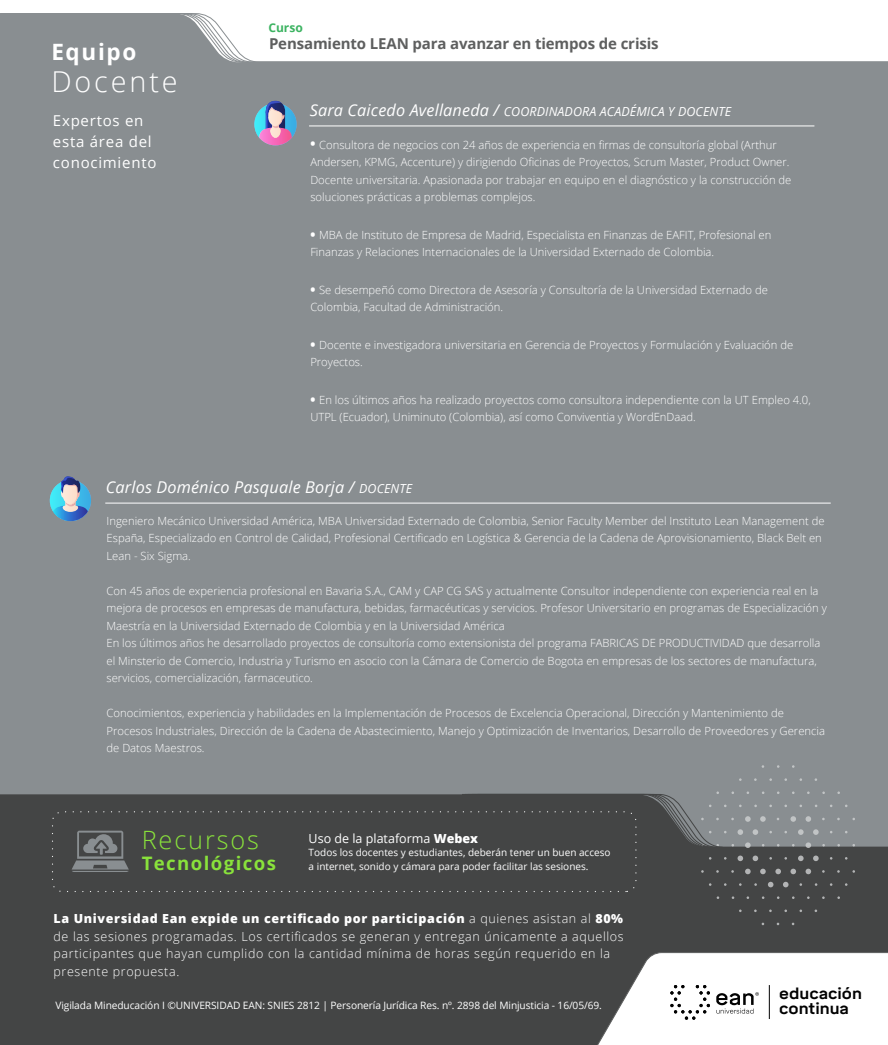
<style>
.page{position:relative;width:888px;height:1045px;background:#fff}
.page>*{position:absolute;margin:0;border:0;box-sizing:border-box;transform-origin:0 0}
.t1{font:300 28.75px "Open Sans";letter-spacing:.1em;color:#fff}
.t2{font:300 25.25px "Open Sans";letter-spacing:.075em;color:#89e23b}
.t3{font:700 22.5px "Open Sans";letter-spacing:.075em;color:#fff}
.t4{font:700 18.62px "Open Sans";letter-spacing:.075em;color:#89e23b}
.t5{font:italic 16.25px "Open Sans";letter-spacing:.01em;color:#fff}
.t6{font:700 15.75px/15.5px "Mikro";color:#010101}
.t7{font:700 15px "Open Sans";letter-spacing:-.01em;color:#5e5f5f}
.t8{font:15px/21.2px "Open Sans";letter-spacing:.05em;color:#fff}
.t9{font:300 12.5px/17.5px "Open Sans";letter-spacing:.05em;color:#fff}
.t10{font:italic 12.5px "Open Sans";letter-spacing:.01em;color:#fff}
.t11{font:12.5px "Open Sans";color:#fff}
.t12{font:700 12px "Open Sans";color:#3cb361}
.t13{font:300 11.25px/17.5px "Open Sans";color:#fff}
.t14{font:10.12px "Open Sans";letter-spacing:-.01em;color:#fff}
.t15{font:10px/13.8px "Open Sans";color:#fff}
.s1{font-size:16.25px}
.s2{font-weight:800;font-size:12.5px}
.s3{font-size:12.5px}
.s4{font-weight:800}
</style>
<div class="page">
<div style="left:0;top:63px;width:887px;height:731px;background:#898e91"></div>
<div style="left:0;top:794px;width:887px;height:251px;background:#444545"></div>
<svg style="left:737px;top:855px;width:5px;height:6px"></svg>
<svg style="left:752px;top:855px;width:5px;height:6px"></svg>
<svg style="left:744px;top:869px;width:6px;height:5px"></svg>
<svg style="left:759px;top:869px;width:6px;height:5px"></svg>
<svg style="left:775px;top:869px;width:5px;height:5px"></svg>
<svg style="left:767px;top:882px;width:6px;height:5px"></svg>
<svg style="left:782px;top:882px;width:6px;height:5px"></svg>
<svg style="left:790px;top:869px;width:5px;height:5px"></svg>
<svg style="left:805px;top:869px;width:5px;height:5px"></svg>
<svg style="left:797px;top:855px;width:6px;height:6px"></svg>
<svg style="left:812px;top:855px;width:6px;height:6px"></svg>
<hr style="left:105px;top:503px;width:725px;height:1px;background:#fff">
<svg style="left:50px;top:476px;width:41px;height:45px;background:#72a4c1"></svg>
<svg style="left:3px;top:13px;width:884px;height:50px"></svg>
<svg style="left:461px;top:791px;width:393px;height:57px;background:#656869"></svg>
<svg style="left:575px;top:952px;width:312px;height:93px"></svg>
<hr style="left:768px;top:985px;width:1px;height:34px;background:#010101">
<hr style="left:309px;top:126px;width:505px;height:1px;background:#fff">
<div style="left:52px;top:811px;width:584px;height:81px;border:1px dashed #f1f2f2;border-radius:10px"></div>
<svg style="left:71px;top:831px;width:58px;height:41px;background:#656869"></svg>
<svg style="left:254px;top:101px;width:42px;height:44px;background:#8f97ba"></svg>
<h3 class="t3" style="left:51px;top:36px;width:87px">Equipo</h3>
<h1 class="t1" style="left:51px;top:62px;width:128px">Docente</h1>
<h3 class="t8" style="left:53px;top:109px;width:105px">Expertos en esta área del conocimiento</h3>
<p class="t12" style="left:268px;top:19px;width:36px">Curso</p>
<h3 class="t7" style="left:269px;top:33px;width:391px">Pensamiento LEAN para avanzar en tiempos de crisis</h3>
<p class="t10" style="left:309px;top:102px;width:423px"><span class="s1">Sara Caicedo Avellaneda /</span> COORDINADORA ACADÉMICA Y DOCENTE</p>
<p class="t13" style="left:310px;top:135px;width:482px"><span class="s2">•</span> Consultora de negocios con 24 años de experiencia en firmas de consultoría global (Arthur Andersen, KPMG, Accenture) y dirigiendo Oficinas de Proyectos, Scrum Master, Product Owner.<br>Docente universitaria. Apasionada por trabajar en equipo en el diagnóstico y la construcción de soluciones prácticas a problemas complejos.</p>
<p class="t13" style="left:310px;top:225px;width:462px"><span class="s2">•</span> MBA de Instituto de Empresa de Madrid, Especialista en Finanzas de EAFIT, Profesional en<br>Finanzas y Relaciones Internacionales de la Universidad Externado de Colombia.</p>
<p class="t13" style="left:310px;top:280px;width:459px"><span class="s2">•</span> Se desempeñó como Directora de Asesoría y Consultoría de la Universidad Externado de<br>Colombia, Facultad de Administración.</p>
<p class="t13" style="left:310px;top:335px;width:484px"><span class="s2">•</span> Docente e investigadora universitaria en Gerencia de Proyectos y Formulación y Evaluación de<br>Proyectos.</p>
<p class="t13" style="left:310px;top:390px;width:502px"><span class="s2">•</span> En los últimos años ha realizado proyectos como consultora independiente con la UT Empleo 4.0,<br>UTPL (Ecuador), Uniminuto (Colombia), así como Conviventia y WordEnDaad.</p>
<h3 class="t5" style="left:106px;top:476px;width:308px">Carlos Doménico Pasquale Borja / <span class="s3">DOCENTE</span></h3>
<p class="t13" style="left:106px;top:511px;width:719px">Ingeniero Mecánico Universidad América, MBA Universidad Externado de Colombia, Senior Faculty Member del Instituto Lean Management de<br>España, Especializado en Control de Calidad, Profesional Certificado en Logística &amp; Gerencia de la Cadena de Aprovisionamiento, Black Belt en<br>Lean - Six Sigma.</p>
<p class="t13" style="left:106px;top:581px;width:721px">Con 45 años de experiencia profesional en Bavaria S.A., CAM y CAP CG SAS y actualmente Consultor independiente con experiencia real en la mejora de procesos en empresas de manufactura, bebidas, farmacéuticas y servicios. Profesor Universitario en programas de Especialización y Maestría en la Universidad Externado de Colombia y en la Universidad América<br>En los últimos años he desarrollado proyectos de consultoría como extensionista del programa FABRICAS DE PRODUCTIVIDAD que desarrolla el Minsterio de Comercio, Industria y Turismo en asocio con la Cámara de Comercio de Bogota en empresas de los sectores de manufactura, servicios, comercialización, farmaceutico.</p>
<p class="t13" style="left:106px;top:704px;width:719px">Conocimientos, experiencia y habilidades en la Implementación de Procesos de Excelencia Operacional, Dirección y Mantenimiento de<br>Procesos Industriales, Dirección de la Cadena de Abastecimiento, Manejo y Optimización de Inventarios, Desarrollo de Proveedores y Gerencia de Datos Maestros.</p>
<h2 class="t2" style="left:142px;top:822px;width:119px">Recursos</h2>
<h3 class="t4" style="left:142px;top:850px;width:136px">Tecnológicos</h3>
<p class="t11" style="left:308px;top:829px;width:171px">Uso de la plataforma <span class="s4">Webex</span></p>
<p class="t15" style="left:308px;top:846px;width:303px">Todos los docentes y estudiantes, deberán tener un buen acceso a internet, sonido y cámara para poder facilitar las sesiones.</p>
<p class="t9" style="left:54px;top:909px;width:571px"><span class="s4">La Universidad Ean expide un certificado por participación</span> a quienes asistan al <span class="s4">80% </span>de las sesiones programadas. Los certificados se generan y entregan únicamente a aquellos participantes que hayan cumplido con la cantidad mínima de horas según requerido en la presente propuesta.</p>
<p class="t14" style="left:55px;top:998px;width:547px">Vigilada Mineducación I ©UNIVERSIDAD EAN: SNIES 2812 | Personería Jurídica Res. nº. 2898 del Minjusticia - 16/05/69.</p>
<h3 class="t6" style="left:779px;top:986px;width:84px">educación continua</h3>
</div>
